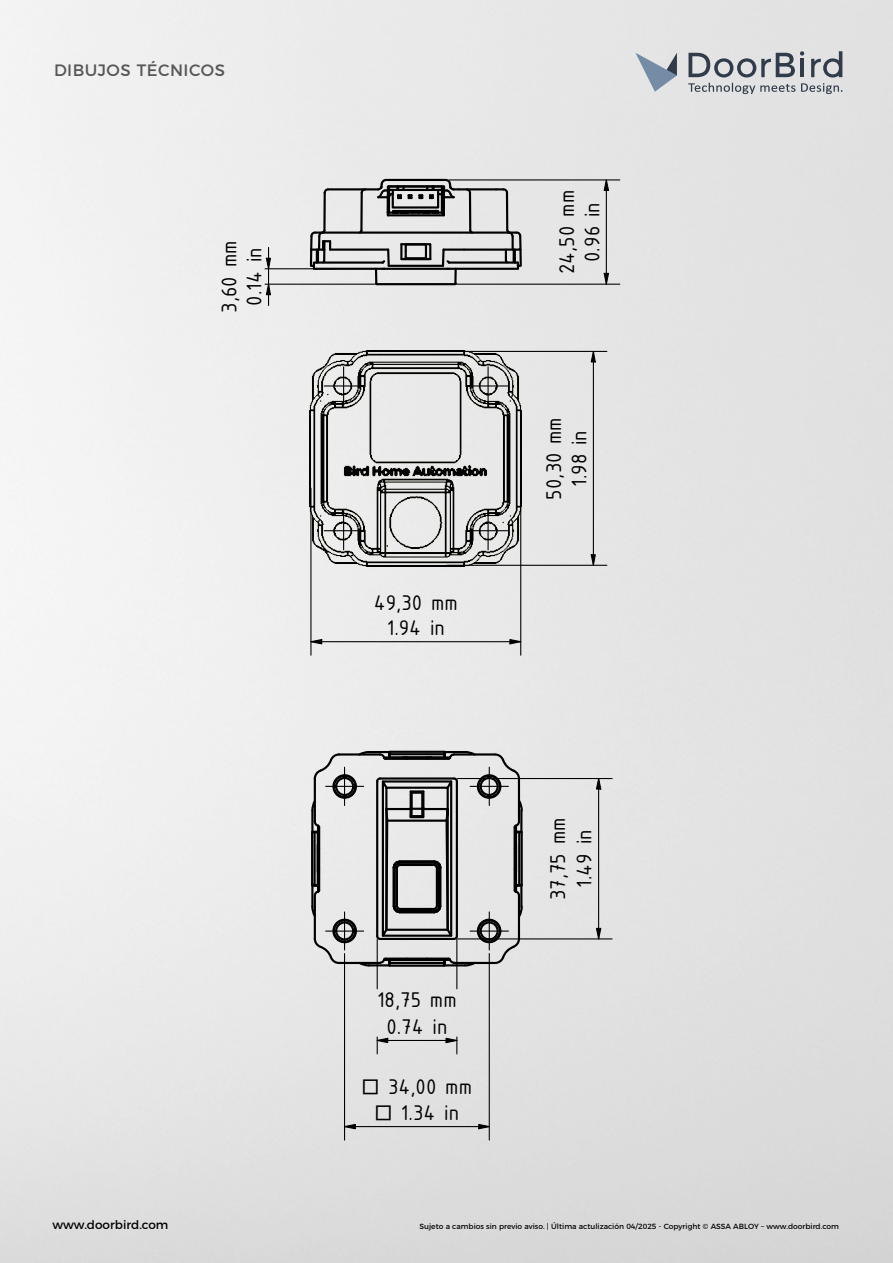
<style>
.page{position:relative;width:893px;height:1263px;background:#fff}
.page>*{position:absolute;margin:0;border:0;box-sizing:border-box;transform-origin:0 0}
.t1{font:22.95px/25.3px "ISOCPEUR";color:#000;text-align:center}
.t2{font:16.5px "Montserrat";letter-spacing:.03em;color:#575756}
.t3{font:12px "Montserrat";color:#000}
.t4{font:7.5px "Montserrat";color:#000}
</style>
<div class="page">
<svg style="left:179px;top:166px;width:471px;height:404px"></svg>
<svg style="left:603px;top:175px;width:7px;height:17px"></svg>
<svg style="left:603px;top:272px;width:7px;height:18px"></svg>
<hr style="left:606px;top:190px;width:1px;height:83px;background:#000">
<hr style="left:456px;top:284px;width:164px;height:1px;background:#000">
<hr style="left:449px;top:179px;width:171px;height:1px;background:#000">
<hr style="left:469px;top:530px;width:38px;height:1px;background:#000">
<hr style="left:488px;top:511px;width:1px;height:39px;background:#000">
<hr style="left:324px;top:530px;width:39px;height:1px;background:#000">
<hr style="left:343px;top:511px;width:1px;height:39px;background:#000">
<hr style="left:324px;top:385px;width:39px;height:1px;background:#000">
<hr style="left:343px;top:367px;width:1px;height:38px;background:#000">
<hr style="left:469px;top:385px;width:38px;height:1px;background:#000">
<hr style="left:488px;top:367px;width:1px;height:38px;background:#000">
<hr style="left:310px;top:488px;width:1px;height:167px;background:#000">
<hr style="left:520px;top:488px;width:1px;height:167px;background:#000">
<svg style="left:590px;top:346px;width:6px;height:17px"></svg>
<svg style="left:590px;top:553px;width:7px;height:17px"></svg>
<hr style="left:593px;top:362px;width:1px;height:193px;background:#000">
<hr style="left:446px;top:351px;width:161px;height:1px;background:#000">
<hr style="left:446px;top:565px;width:161px;height:1px;background:#000">
<svg style="left:265px;top:247px;width:7px;height:58px"></svg>
<hr style="left:265px;top:268px;width:69px;height:1px;background:#000">
<hr style="left:265px;top:284px;width:110px;height:1px;background:#000">
<svg style="left:179px;top:570px;width:471px;height:596px"></svg>
<svg style="left:179px;top:1166px;width:471px;height:1px"></svg>
<hr style="left:326px;top:786px;width:38px;height:1px;background:#000">
<hr style="left:344px;top:767px;width:1px;height:38px;background:#000">
<hr style="left:326px;top:930px;width:38px;height:2px;background:#000">
<hr style="left:344px;top:912px;width:1px;height:38px;background:#000">
<hr style="left:470px;top:786px;width:38px;height:1px;background:#000">
<hr style="left:489px;top:767px;width:1px;height:38px;background:#000">
<hr style="left:470px;top:930px;width:38px;height:2px;background:#000">
<hr style="left:489px;top:912px;width:1px;height:38px;background:#000">
<hr style="left:388px;top:1040px;width:58px;height:1px;background:#000">
<hr style="left:456px;top:939px;width:1px;height:50px;background:#000">
<svg style="left:445px;top:1037px;width:17px;height:17px"></svg>
<hr style="left:377px;top:939px;width:1px;height:50px;background:#000">
<svg style="left:372px;top:1037px;width:17px;height:17px"></svg>
<svg style="left:595px;top:773px;width:7px;height:17px"></svg>
<svg style="left:595px;top:927px;width:7px;height:17px"></svg>
<hr style="left:598px;top:789px;width:1px;height:139px;background:#000">
<hr style="left:457px;top:938px;width:32px;height:1px;background:#000">
<hr style="left:490px;top:938px;width:122px;height:1px;background:#000">
<hr style="left:457px;top:778px;width:32px;height:1px;background:#000">
<hr style="left:490px;top:778px;width:122px;height:1px;background:#000">
<svg style="left:477px;top:1123px;width:18px;height:7px"></svg>
<svg style="left:339px;top:1123px;width:18px;height:7px"></svg>
<hr style="left:355px;top:1126px;width:124px;height:1px;background:#000">
<hr style="left:489px;top:953px;width:1px;height:187px;background:#000">
<hr style="left:344px;top:953px;width:1px;height:187px;background:#000">
<svg style="left:635px;top:53px;width:42px;height:39px"></svg>
<svg style="left:688px;top:51px;width:154px;height:43px"></svg>
<svg style="left:363px;top:1079px;width:15px;height:15px"></svg>
<svg style="left:376px;top:1105px;width:15px;height:15px"></svg>
<h2 class="t2" style="left:54px;top:57px;width:172px">DIBUJOS TÉCNICOS</h2>
<h1 class="t1" style="left:216px;top:312px;width:74px;rotate:-90deg">3,60 mm<br>0.14 ni</h1>
<h1 class="t1" style="left:374px;top:589px;width:86px">49,30 mm<br>1.94 in</h1>
<h1 class="t1" style="left:377px;top:986px;width:81px;line-height:26.4px">18,75 mm<br>0.74 in</h1>
<h1 class="t1" style="left:388px;top:1073px;width:86px">34,00 mm<br>1.34 in</h1>
<h1 class="t1" style="left:553px;top:274px;width:86px;rotate:-90deg">24,50 mm</h1>
<h1 class="t1" style="left:579px;top:262px;width:61px;rotate:-90deg">09. 6 ni</h1>
<h1 class="t1" style="left:540px;top:500px;width:84px;rotate:-90deg">50,30 mm</h1>
<h1 class="t1" style="left:565px;top:487px;width:58px;rotate:-90deg">19. 8 ni</h1>
<h1 class="t1" style="left:544px;top:900px;width:84px;rotate:-90deg">37,75 mm</h1>
<h1 class="t1" style="left:571px;top:888px;width:59px;rotate:-90deg">14. 9 ni</h1>
<h3 class="t3" style="left:52px;top:1215px;width:118px">www.doorbird.com</h3>
<p class="t4" style="left:420px;top:1220px;width:421px">Sujeto a cambios sin previo aviso. | Última actulización 04/2025 - Copyright © ASSA ABLOY – www.doorbird.com</p>
</div>
